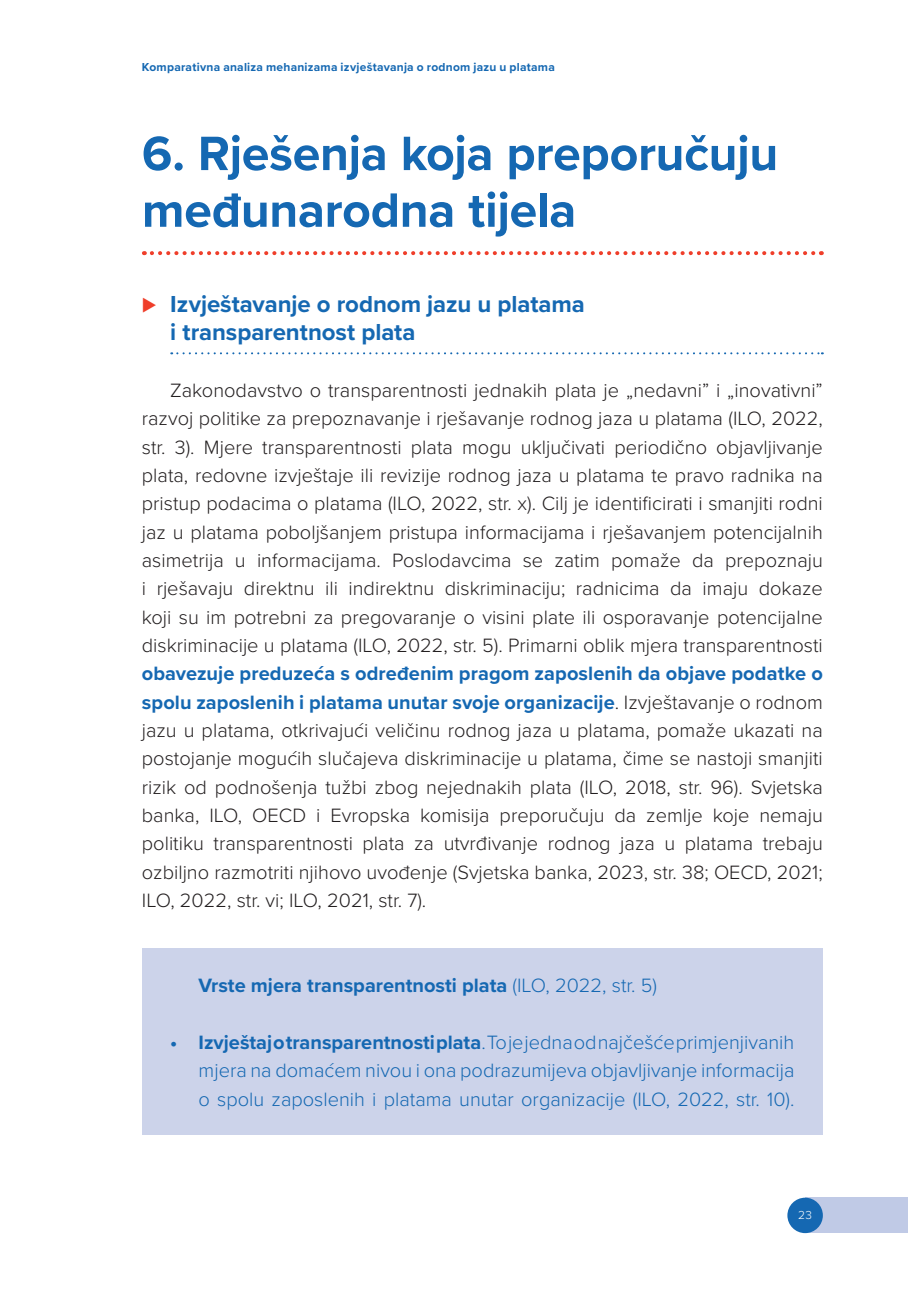
<style>
.page{position:relative;width:908px;height:1304px;background:#fff}
.page>*{position:absolute;margin:0;border:0;box-sizing:border-box;transform-origin:0 0}
.naslov-2-reda{font:700 50px/56.6px "Proxima Nova";letter-spacing:-.01em;color:#1568b2}
.t1{font:700 24px/28.4px "Proxima Nova";letter-spacing:-.005em;color:#1568b2}
.tekst{font:300 20px/28.4px "Proxima Nova";color:#231f20;text-align:justify}
.t2{font:300 20px/28.4px "Proxima Nova";color:#1568b2;text-align:justify}
.tekst-shade{font:700 20px "Proxima Nova";color:#1568b2}
.t3{font:700 12px "Proxima Nova";letter-spacing:.02em;color:#1568b2}
.t4{font:300 12px "Proxima Nova";color:#fff}
.s1{color:#ef3e2a}
.s2{font-weight:700;color:#1568b2}
.s3{font-weight:300}
.s4{font-weight:700}
</style>
<div class="page">
<div style="left:804px;top:1198px;width:103px;height:35px;background:#c0cae6"></div>
<div style="left:787px;top:1198px;width:35px;height:35px;background:#1568b2;border-radius:50%"></div>
<svg style="left:152px;top:251px;width:669px;height:4px"></svg>
<svg style="left:171px;top:352px;width:651px;height:2px"></svg>
<div style="left:142px;top:948px;width:680px;height:77px;background:#ccd3ea"></div>
<div style="left:142px;top:1008px;width:680px;height:127px;background:#ccd3ea"></div>
<p class="t3" style="left:142px;top:58px;width:414px">Komparativna analiza mehanizama izvještavanja o rodnom jazu u platama</p>
<p class="naslov-2-reda" style="left:142px;top:124px;width:637px">6. Rješenja koja preporučuju međunarodna tijela</p>
<p class="t1" style="left:170px;top:289px;width:416px;text-indent:-28px"><span class="s1">⊲</span> Izvještavanje o rodnom jazu u platama i transparentnost plata</p>
<p class="tekst" style="left:142px;top:375px;width:682px;text-indent:28px">Zakonodavstvo o transparentnosti jednakih plata je „nedavni” i „inovativni” razvoj politike za prepoznavanje i rješavanje rodnog jaza u platama (ILO, 2022, str. 3). Mjere transparentnosti plata mogu uključivati periodično objavljivanje plata, redovne izvještaje ili revizije rodnog jaza u platama te pravo radnika na pristup podacima o platama (ILO, 2022, str. x). Cilj je identificirati i smanjiti rodni jaz u platama poboljšanjem pristupa informacijama i rješavanjem potencijalnih asimetrija u informacijama. Poslodavcima se zatim pomaže da prepoznaju i rješavaju direktnu ili indirektnu diskriminaciju; radnicima da imaju dokaze koji su im potrebni za pregovaranje o visini plate ili osporavanje potencijalne diskriminacije u platama (ILO, 2022, str. 5). Primarni oblik mjera transparentnosti <span class="s2">obavezuje preduzeća s određenim pragom zaposlenih da objave podatke o spolu zaposlenih i platama unutar svoje organizacije</span>. Izvještavanje o rodnom jazu u platama, otkrivajući veličinu rodnog jaza u platama, pomaže ukazati na postojanje mogućih slučajeva diskriminacije u platama, čime se nastoji smanjiti rizik od podnošenja tužbi zbog nejednakih plata (ILO, 2018, str. 96). Svjetska banka, ILO, OECD i Evropska komisija preporučuju da zemlje koje nemaju politiku transparentnosti plata za utvrđivanje rodnog jaza u platama trebaju ozbiljno razmotriti njihovo uvođenje (Svjetska banka, 2023, str. 38; OECD, 2021; ILO, 2022, str. vi; ILO, 2021, str. 7).</p>
<p class="tekst-shade" style="left:198px;top:971px;width:459px">Vrste mjera transparentnosti plata <span class="s3">(ILO, 2022, str. 5)</span></p>
<p class="t2" style="left:198px;top:1027px;width:597px;text-indent:-28px"><span class="s4">• Izvještaj o transparentnosti plata</span>. To je jedna od najčešće primjenjivanih mjera na domaćem nivou i ona podrazumijeva objavljivanje informacija o spolu zaposlenih i platama unutar organizacije (ILO, 2022, str. 10).</p>
<p class="t4" style="left:797px;top:1206px;width:15px">23</p>
</div>
